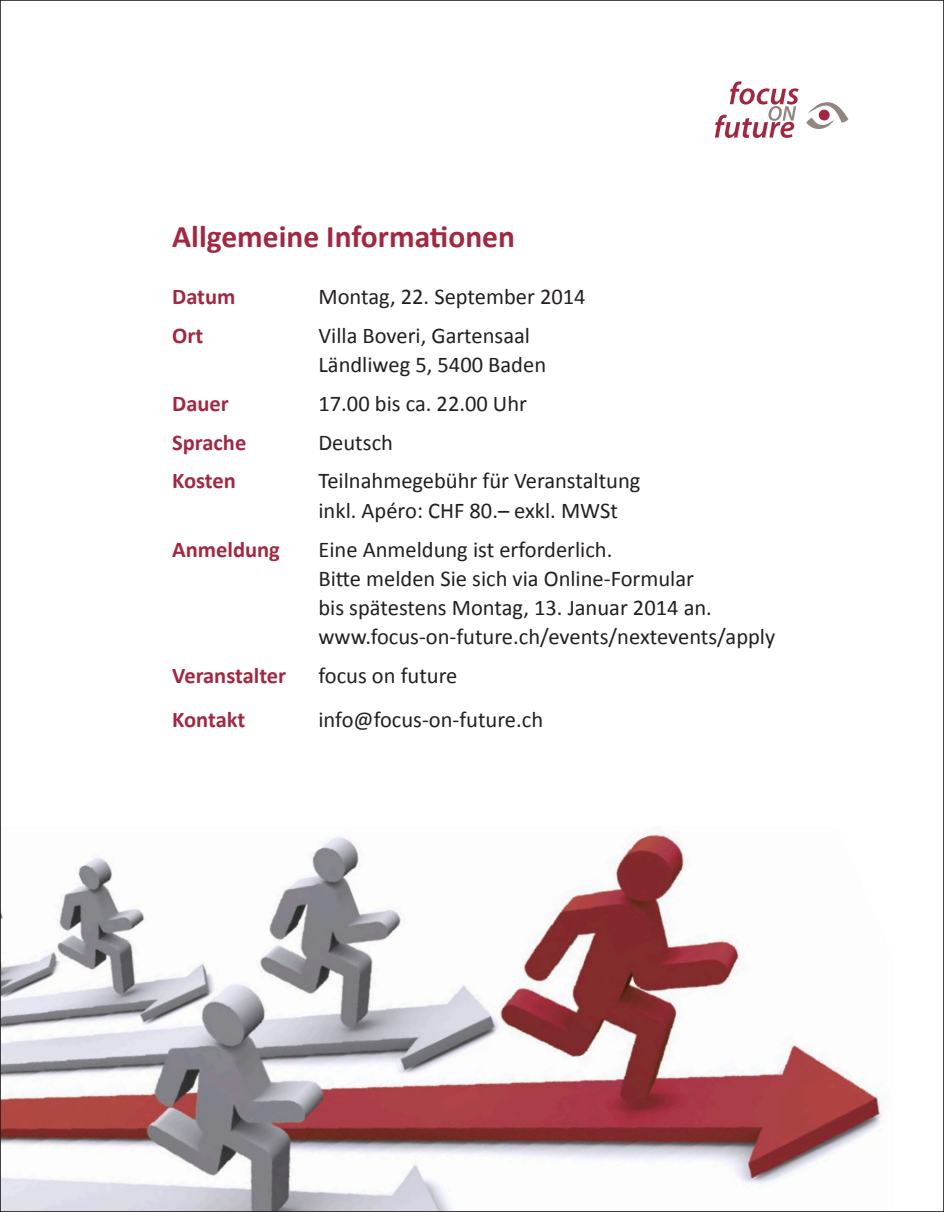
<style>
.page{position:relative;width:944px;height:1212px;background:#fff}
.page>*{position:absolute;margin:0;border:0;box-sizing:border-box;transform-origin:0 0}
.t1{font:700 31.5px "Calibri";color:#a22842}
.t2{font:22.5px/29.2px "Calibri";color:#231f20}
.t3{font:700 22.5px "Calibri";color:#a22842}
</style>
<div class="page">
<svg style="left:715px;top:81px;width:84px;height:57px"></svg>
<svg style="left:806px;top:102px;width:42px;height:27px"></svg>
<div style="left:819px;top:110px;width:11px;height:10px;background:#a22842;border-radius:50%"></div>
<img style="left:2px;top:829px;width:882px;height:381px">
<h1 class="t1" style="left:172px;top:216px;width:344px">Allgemeine Informationen</h1>
<p class="t3" style="left:172px;top:282px;width:65px">Datum</p>
<p class="t2" style="left:318px;top:282px;width:269px">Montag, 22. September 2014</p>
<p class="t3" style="left:172px;top:321px;width:33px">Ort</p>
<p class="t2" style="left:318px;top:321px;width:229px">Villa Boveri, Gartensaal<br>Ländliweg 5, 5400 Baden</p>
<p class="t3" style="left:172px;top:389px;width:58px">Dauer</p>
<p class="t2" style="left:318px;top:389px;width:210px">17.00 bis ca. 22.00 Uhr</p>
<p class="t3" style="left:172px;top:428px;width:76px">Sprache</p>
<p class="t2" style="left:318px;top:428px;width:76px">Deutsch</p>
<p class="t3" style="left:172px;top:467px;width:65px">Kosten</p>
<p class="t2" style="left:318px;top:466px;width:324px">Teilnahmegebühr für Veranstaltung inkl. Apéro: CHF 80.– exkl. MWSt</p>
<p class="t3" style="left:172px;top:535px;width:109px">Anmeldung</p>
<p class="t2" style="left:318px;top:534px;width:458px">Eine Anmeldung ist erforderlich.<br>Bitte melden Sie sich via Online-Formular<br>bis spätestens Montag, 13. Januar 2014 an. www.focus-on-future.ch/events/nextevents/apply</p>
<p class="t3" style="left:172px;top:661px;width:115px">Veranstalter</p>
<p class="t2" style="left:318px;top:661px;width:141px">focus on future</p>
<p class="t3" style="left:172px;top:705px;width:75px">Kontakt</p>
<p class="t2" style="left:318px;top:705px;width:226px">info@focus-on-future.ch</p>
</div>
